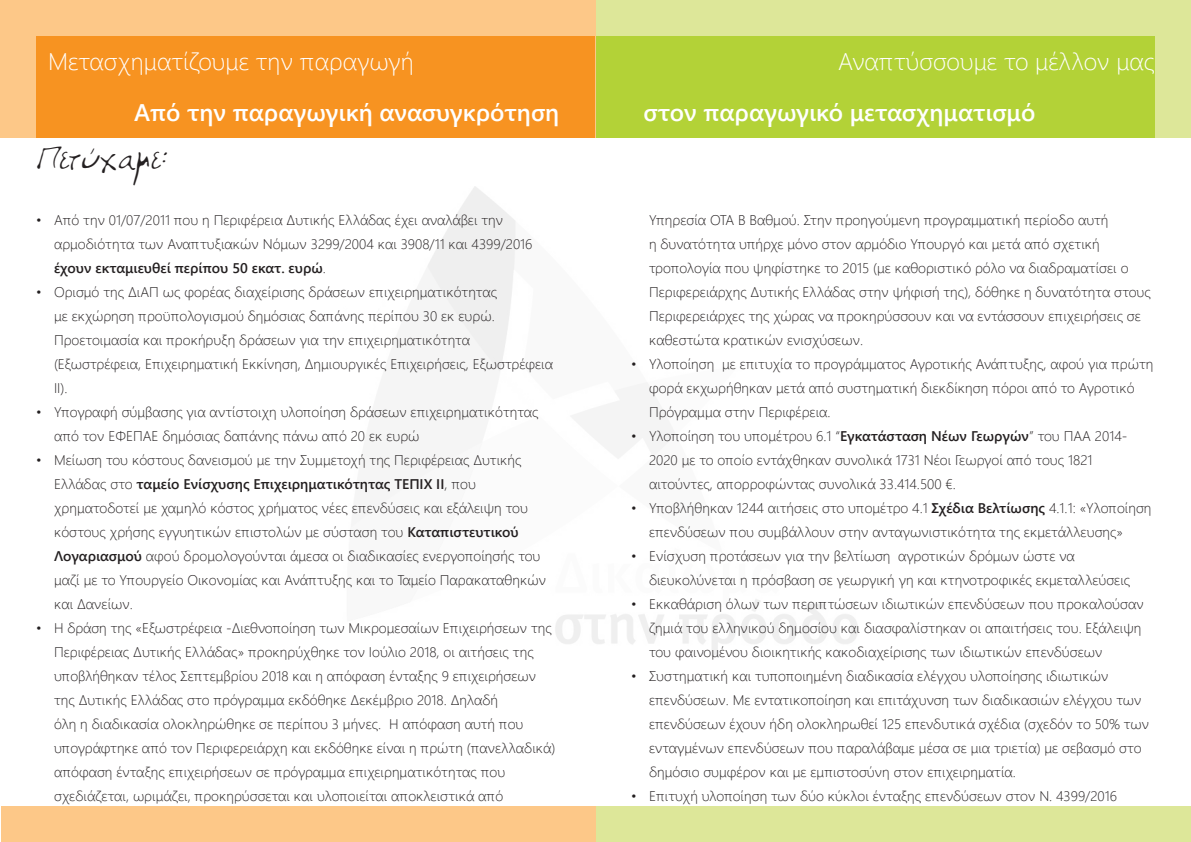
<style>
.page{position:relative;width:1191px;height:842px;background:#fff}
.page>*{position:absolute;margin:0;border:0;box-sizing:border-box;transform-origin:0 0}
.t1{font:35.1px "PF Libera";color:#231f20;scale:.92 1}
.t2{font:600 24px "Segoe UI";color:#fff}
.t3{font:300 24px "Segoe UI";color:#fff}
.t4{font:300 14px/24px "Segoe UI";color:#231f20}
.s1{font-weight:600}
</style>
<div class="page">
<div style="left:0;top:1px;width:596px;height:137px;background:#fdc888"></div>
<div style="left:596px;top:1px;width:594px;height:137px;background:#dde799"></div>
<div style="left:36px;top:36px;width:559px;height:102px;background:#f79321"></div>
<div style="left:596px;top:36px;width:558px;height:102px;background:#b3d237"></div>
<div style="left:0;top:806px;width:595px;height:35px;background:#fdc888"></div>
<div style="left:596px;top:806px;width:594px;height:35px;background:#dde799"></div>
<p class="t3" style="left:48px;top:39px;width:367px">Μετασχηματίζουμε την παραγωγή</p>
<p class="t3" style="left:838px;top:39px;width:318px">Αναπτύσσουμε το μέλλον μας</p>
<p class="t2" style="left:134px;top:90px;width:427px">Από την παραγωγική ανασυγκρότηση</p>
<p class="t2" style="left:643px;top:90px;width:393px">στον παραγωγικό μετασχηματισμό</p>
<p class="t1" style="left:36px;top:139px;width:146px">Πετύχαμε:</p>
<p class="t4" style="left:54px;top:207px;width:480px;text-indent:-18px">• Από την 01/07/2011 που η Περιφέρεια Δυτικής Ελλάδας έχει αναλάβει την αρμοδιότητα των Αναπτυξιακών Νόμων 3299/2004 και 3908/11 και 4399/2016 <span class="s1">έχουν εκταμιευθεί περίπου 50 εκατ. ευρώ</span>.</p>
<p class="t4" style="left:54px;top:279px;width:501px;text-indent:-18px">• Ορισμό της ΔιΑΠ ως φορέας διαχείρισης δράσεων επιχειρηματικότητας<br>με εκχώρηση προϋπολογισμού δημόσιας δαπάνης περίπου 30 εκ ευρώ.<br>Προετοιμασία και προκήρυξη δράσεων για την επιχειρηματικότητα (Εξωστρέφεια, Επιχειρηματική Εκκίνηση, Δημιουργικές Επιχειρήσεις, Εξωστρέφεια ΙΙ).</p>
<p class="t4" style="left:54px;top:399px;width:486px;text-indent:-18px">• Υπογραφή σύμβασης για αντίστοιχη υλοποίηση δράσεων επιχειρηματικότητας από τον ΕΦΕΠΑΕ δημόσιας δαπάνης πάνω από 20 εκ ευρώ</p>
<p class="t4" style="left:54px;top:447px;width:493px;text-indent:-18px">• Μείωση του κόστους δανεισμού με την Συμμετοχή της Περιφέρειας Δυτικής Ελλάδας στο <span class="s1">ταμείο Ενίσχυσης Επιχειρηματικότητας ΤΕΠΙΧ ΙΙ</span>, που χρηματοδοτεί με χαμηλό κόστος χρήματος νέες επενδύσεις και εξάλειψη του κόστους χρήσης εγγυητικών επιστολών με σύσταση του <span class="s1">Καταπιστευτικού Λογαριασμού</span> αφού δρομολογούνται άμεσα οι διαδικασίες ενεργοποίησής του μαζί με το Υπουργείο Οικονομίας και Ανάπτυξης και το Ταμείο Παρακαταθηκών και Δανείων.</p>
<p class="t4" style="left:54px;top:615px;width:503px;text-indent:-18px">• Η δράση της «Εξωστρέφεια -Διεθνοποίηση των Μικρομεσαίων Επιχειρήσεων της Περιφέρειας Δυτικής Ελλάδας» προκηρύχθηκε τον Ιούλιο 2018, οι αιτήσεις της υποβλήθηκαν τέλος Σεπτεμβρίου 2018 και η απόφαση ένταξης 9 επιχειρήσεων της Δυτικής Ελλάδας στο πρόγραμμα εκδόθηκε Δεκέμβριο 2018. Δηλαδή<br>όλη η διαδικασία ολοκληρώθηκε σε περίπου 3 μήνες. Η απόφαση αυτή που υπογράφτηκε από τον Περιφερειάρχη και εκδόθηκε είναι η πρώτη (πανελλαδικά) απόφαση ένταξης επιχειρήσεων σε πρόγραμμα επιχειρηματικότητας που σχεδιάζεται, ωριμάζει, προκηρύσσεται και υλοποιείται αποκλειστικά από</p>
<p class="t4" style="left:649px;top:207px;width:503px">Υπηρεσία ΟΤΑ Β Βαθμού. Στην προηγούμενη προγραμματική περίοδο αυτή<br>η δυνατότητα υπήρχε μόνο στον αρμόδιο Υπουργό και μετά από σχετική τροπολογία που ψηφίστηκε το 2015 (με καθοριστικό ρόλο να διαδραματίσει ο Περιφερειάρχης Δυτικής Ελλάδας στην ψήφισή της), δόθηκε η δυνατότητα στους Περιφερειάρχες της χώρας να προκηρύσσουν και να εντάσσουν επιχειρήσεις σε καθεστώτα κρατικών ενισχύσεων.</p>
<p class="t4" style="left:649px;top:351px;width:506px;text-indent:-18px">• Υλοποίηση με επιτυχία το προγράμματος Αγροτικής Ανάπτυξης, αφού για πρώτη φορά εκχωρήθηκαν μετά από συστηματική διεκδίκηση πόροι από το Αγροτικό<br>Πρόγραμμα στην Περιφέρεια.</p>
<p class="t4" style="left:649px;top:423px;width:480px;text-indent:-18px">• Υλοποίηση του υπομέτρου 6.1 “<span class="s1">Εγκατάσταση Νέων Γεωργών</span>” του ΠΑΑ 2014-<br>2020 με το οποίο εντάχθηκαν συνολικά 1731 Νέοι Γεωργοί από τους 1821 αιτούντες, απορροφώντας συνολικά 33.414.500 €.</p>
<p class="t4" style="left:649px;top:495px;width:504px;text-indent:-18px">• Υποβλήθηκαν 1244 αιτήσεις στο υπομέτρο 4.1 <span class="s1">Σχέδια Βελτίωσης</span> 4.1.1: «Υλοποίηση επενδύσεων που συμβάλλουν στην ανταγωνιστικότητα της εκμετάλλευσης»</p>
<p class="t4" style="left:649px;top:543px;width:483px;text-indent:-18px">• Ενίσχυση προτάσεων για την βελτίωση αγροτικών δρόμων ώστε να διευκολύνεται η πρόσβαση σε γεωργική γη και κτηνοτροφικές εκμεταλλεύσεις</p>
<p class="t4" style="left:649px;top:591px;width:496px;text-indent:-18px">• Εκκαθάριση όλων των περιπτώσεων ιδιωτικών επενδύσεων που προκαλούσαν ζημιά του ελληνικού δημοσίου και διασφαλίστηκαν οι απαιτήσεις του. Εξάλειψη του φαινομένου διοικητικής κακοδιαχείρισης των ιδιωτικών επενδύσεων</p>
<p class="t4" style="left:649px;top:663px;width:501px;text-indent:-18px">• Συστηματική και τυποποιημένη διαδικασία ελέγχου υλοποίησης ιδιωτικών επενδύσεων. Με εντατικοποίηση και επιτάχυνση των διαδικασιών ελέγχου των επενδύσεων έχουν ήδη ολοκληρωθεί 125 επενδυτικά σχέδια (σχεδόν το 50% των ενταγμένων επενδύσεων που παραλάβαμε μέσα σε μια τριετία) με σεβασμό στο δημόσιο συμφέρον και με εμπιστοσύνη στον επιχειρηματία.</p>
<p class="t4" style="left:631px;top:783px;width:487px">• Επιτυχή υλοποίηση των δύο κύκλοι ένταξης επενδύσεων στον Ν. 4399/2016</p>
</div>
